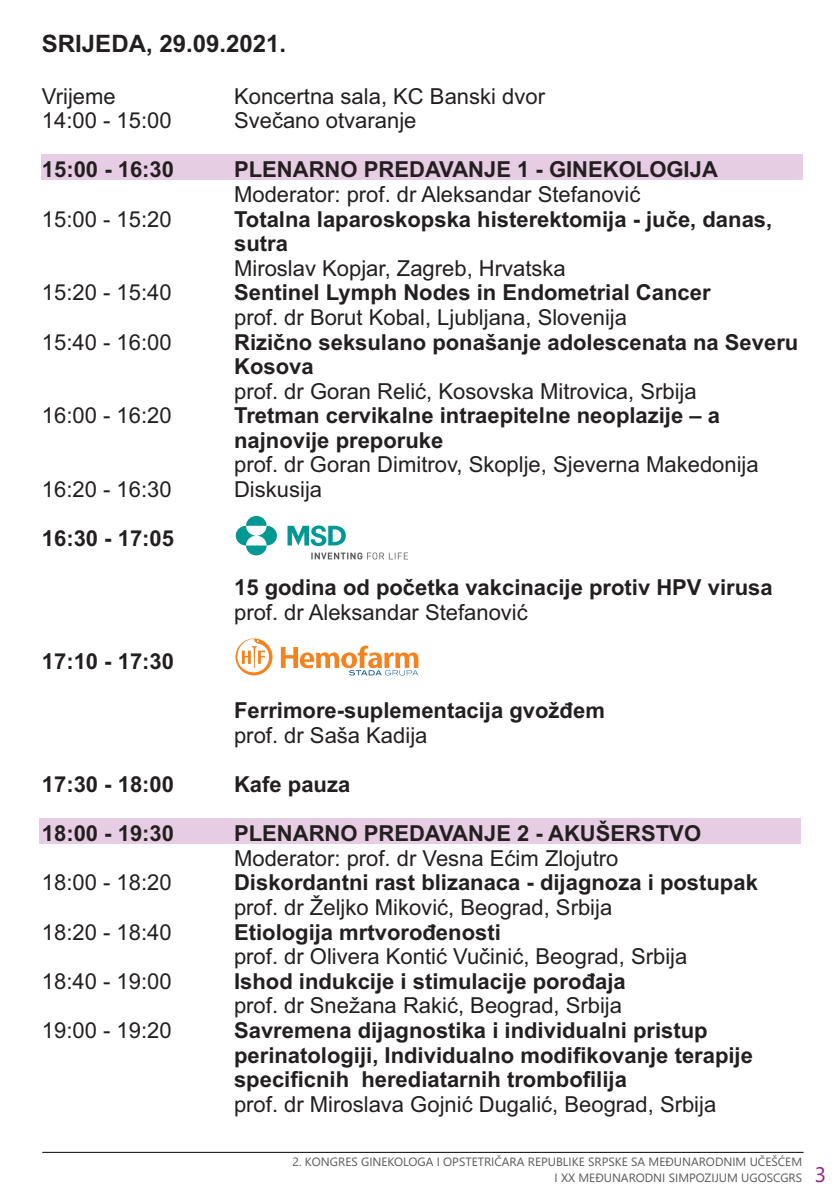
<style>
.page{position:relative;width:840px;height:1191px;background:#fff}
.page>*{position:absolute;margin:0;border:0;box-sizing:border-box;transform-origin:0 0}
.t1{font:700 24px "Arial";color:#231f20}
.t2{font:700 22px/24.6px "Arial";color:#231f20}
.t3{font:22px "Arial";color:#231f20}
.t4{font:12px/16px "Segoe UI";color:#58595b}
.s1{font-size:21px;color:#941d82}
</style>
<div class="page">
<div style="left:39px;top:818px;width:761px;height:26px;background:#e7cde3"></div>
<div style="left:42px;top:155px;width:760px;height:25px;background:#e7cde3"></div>
<hr style="left:42px;top:1152px;width:761px;height:1px;background:#000">
<svg style="left:235px;top:516px;width:173px;height:43px"></svg>
<svg style="left:235px;top:638px;width:37px;height:37px"></svg>
<svg style="left:281px;top:645px;width:137px;height:30px"></svg>
<p class="t1" style="left:42px;top:34px;width:246px">SRIJEDA, 29.09.2021.</p>
<p class="t3" style="left:42px;top:88px;width:75px">Vrijeme</p>
<p class="t3" style="left:234px;top:88px;width:312px">Koncertna sala, KC Banski dvor</p>
<p class="t3" style="left:42px;top:112px;width:131px">14:00 - 15:00</p>
<p class="t3" style="left:234px;top:112px;width:184px">Svečano otvaranje</p>
<p class="t2" style="left:42px;top:159px;width:134px">15:00 - 16:30</p>
<p class="t2" style="left:234px;top:159px;width:485px">PLENARNO PREDAVANJE 1 - GINEKOLOGIJA</p>
<p class="t3" style="left:234px;top:186px;width:407px">Moderator: prof. dr Aleksandar Stefanović</p>
<p class="t3" style="left:42px;top:210px;width:131px">15:00 - 15:20</p>
<p class="t2" style="left:234px;top:209px;width:539px">Totalna laparoskopska histerektomija - juče, danas, sutra</p>
<p class="t3" style="left:234px;top:260px;width:333px">Miroslav Kopjar, Zagreb, Hrvatska</p>
<p class="t3" style="left:42px;top:284px;width:131px">15:20 - 15:40</p>
<p class="t2" style="left:234px;top:282px;width:477px">Sentinel Lymph Nodes in Endometrial Cancer</p>
<p class="t3" style="left:234px;top:309px;width:394px">prof. dr Borut Kobal, Ljubljana, Slovenija</p>
<p class="t3" style="left:42px;top:333px;width:131px">15:40 - 16:00</p>
<p class="t2" style="left:234px;top:331px;width:565px">Rizično seksulano ponašanje adolescenata na Severu<br>Kosova</p>
<p class="t3" style="left:234px;top:383px;width:464px">prof. dr Goran Relić, Kosovska Mitrovica, Srbija</p>
<p class="t3" style="left:42px;top:407px;width:131px">16:00 - 16:20</p>
<p class="t2" style="left:234px;top:405px;width:487px">Tretman cervikalne intraepitelne neoplazije – a najnovije preporuke</p>
<p class="t3" style="left:234px;top:456px;width:526px">prof. dr Goran Dimitrov, Skoplje, Sjeverna Makedonija</p>
<p class="t3" style="left:42px;top:481px;width:131px">16:20 - 16:30</p>
<p class="t3" style="left:234px;top:481px;width:90px">Diskusija</p>
<p class="t2" style="left:42px;top:528px;width:134px">16:30 - 17:05</p>
<p class="t2" style="left:234px;top:577px;width:539px">15 godina od početka vakcinacije protiv HPV virusa</p>
<p class="t3" style="left:234px;top:604px;width:295px">prof. dr Aleksandar Stefanović</p>
<p class="t2" style="left:42px;top:651px;width:134px">17:10 - 17:30</p>
<p class="t2" style="left:234px;top:700px;width:372px">Ferrimore-suplementacija gvožđem</p>
<p class="t3" style="left:234px;top:727px;width:195px">prof. dr Saša Kadija</p>
<p class="t2" style="left:42px;top:774px;width:134px">17:30 - 18:00</p>
<p class="t2" style="left:234px;top:774px;width:118px">Kafe pauza</p>
<p class="t2" style="left:42px;top:823px;width:134px">18:00 - 19:30</p>
<p class="t2" style="left:234px;top:823px;width:468px">PLENARNO PREDAVANJE 2 - AKUŠERSTVO</p>
<p class="t3" style="left:234px;top:849px;width:385px">Moderator: prof. dr Vesna Ećim Zlojutro</p>
<p class="t3" style="left:42px;top:874px;width:131px">18:00 - 18:20</p>
<p class="t2" style="left:234px;top:872px;width:525px">Diskordantni rast blizanaca - dijagnoza i postupak</p>
<p class="t3" style="left:234px;top:899px;width:379px">prof. dr Željko Miković, Beograd, Srbija</p>
<p class="t3" style="left:42px;top:923px;width:131px">18:20 - 18:40</p>
<p class="t2" style="left:234px;top:921px;width:268px">Etiologija mrtvorođenosti</p>
<p class="t3" style="left:234px;top:948px;width:454px">prof. dr Olivera Kontić Vučinić, Beograd, Srbija</p>
<p class="t3" style="left:42px;top:972px;width:131px">18:40 - 19:00</p>
<p class="t2" style="left:234px;top:970px;width:393px">Ishod indukcije i stimulacije porođaja</p>
<p class="t3" style="left:234px;top:997px;width:389px">prof. dr Snežana Rakić, Beograd, Srbija</p>
<p class="t3" style="left:42px;top:1022px;width:131px">19:00 - 19:20</p>
<p class="t2" style="left:234px;top:1020px;width:520px">Savremena dijagnostika i individualni pristup perinatologiji, Individualno modifikovanje terapije specificnih herediatarnih trombofilija</p>
<p class="t3" style="left:234px;top:1095px;width:483px">prof. dr Miroslava Gojnić Dugalić, Beograd, Srbija</p>
<p class="t4" style="left:554px;top:1155px;width:273px;text-indent:-262px">2. KONGRES GINEKOLOGA I OPSTETRIČARA REPUBLIKE SRPSKE SA MEĐUNARODNIM UČEŠĆEM<br>I XX MEĐUNARODNI SIMPOZIJUM UGOSCGRS <span class="s1">3</span></p>
</div>
